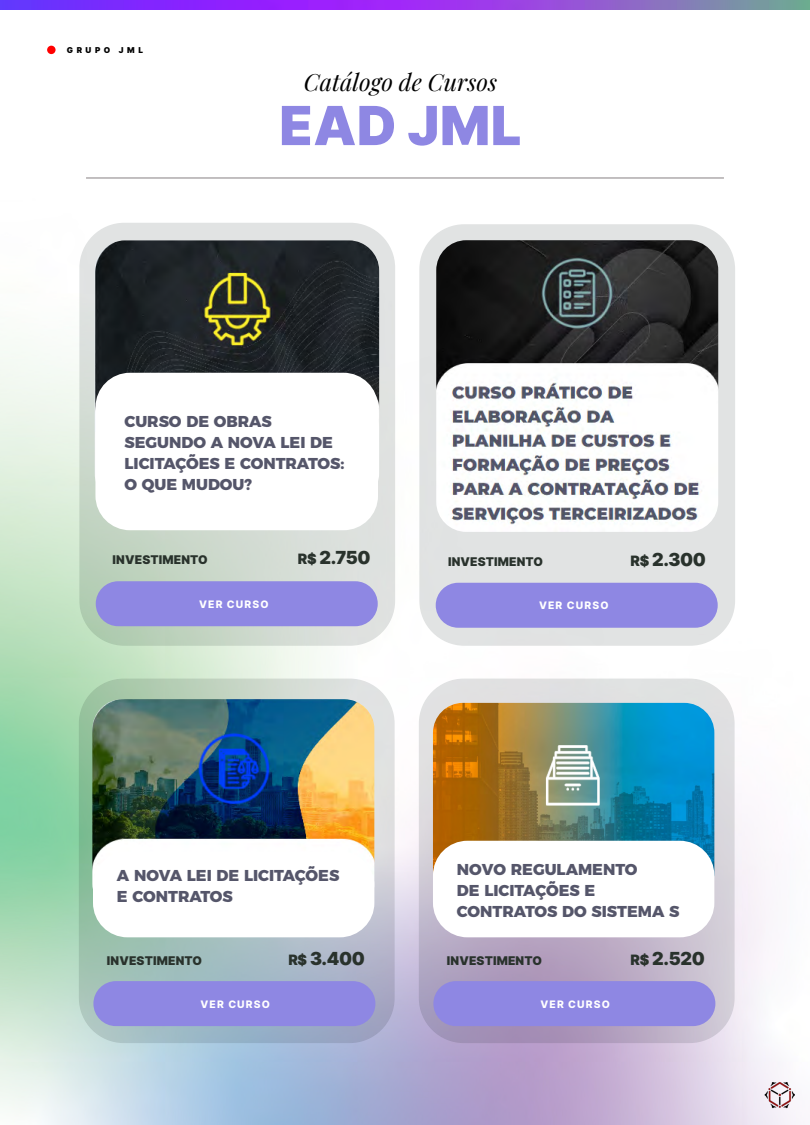
<style>
.page{position:relative;width:810px;height:1125px;background:#fff}
.page>*{position:absolute;margin:0;border:0;box-sizing:border-box;transform-origin:0 0}
.t1{font:900 53.85px "Inter";letter-spacing:.01em;color:#8e87e3}
.t2{font:italic 23.7px "Playfair Display";color:#000}
.t3{font:900 18px "Inter";letter-spacing:-.02em;color:#29322c}
.t4{font:800 15.75px/21px "Montserrat";color:#55566a}
.t5{font:900 12px "Inter";letter-spacing:.01em;color:#29322c}
.t6{font:800 10.35px "Inter";letter-spacing:.11em;color:#fff}
.t7{font:900 8.1px "Inter";letter-spacing:.435em;color:#000}
.s1{font-size:14.33px}
</style>
<div class="page">
<img style="left:0;top:9px;width:810px;height:1116px">
<div style="left:47px;top:46px;width:9px;height:8px;background:#f00;border-radius:50%"></div>
<img style="left:764px;top:1082px;width:30px;height:26px">
<img style="left:0;top:0;width:810px;height:9px">
<hr style="left:86px;top:178px;width:638px;height:1px;background:#878183">
<svg style="left:79px;top:223px;width:316px;height:423px;background:#d2dbd3"></svg>
<div style="left:96px;top:581px;width:282px;height:45px;background:#8e87e3;border-radius:22px"></div>
<img style="left:95px;top:240px;width:284px;height:263px">
<svg style="left:79px;top:679px;width:316px;height:364px;background:#aec2c1"></svg>
<svg style="left:419px;top:679px;width:316px;height:364px;background:#c7becf"></svg>
<div style="left:93px;top:981px;width:282px;height:45px;background:#8e87e3;border-radius:22px"></div>
<div style="left:433px;top:981px;width:282px;height:45px;background:#8e87e3;border-radius:22px"></div>
<img style="left:92px;top:699px;width:282px;height:215px">
<div style="left:93px;top:851px;width:281px;height:86px;background:#fff;border-radius:34px"></div>
<div style="left:95px;top:373px;width:283px;height:157px;background:#fff;border-radius:34px"></div>
<div style="left:419px;top:224px;width:316px;height:422px;background:#e1e3e3;border-radius:45px"></div>
<div style="left:436px;top:583px;width:282px;height:45px;background:#8e87e3;border-radius:22px"></div>
<img style="left:436px;top:240px;width:282px;height:292px">
<img style="left:433px;top:703px;width:281px;height:167px">
<div style="left:433px;top:841px;width:281px;height:96px;background:#fff;border-radius:35px"></div>
<img style="left:545px;top:744px;width:56px;height:62px">
<p class="t7" style="left:67px;top:44px;width:78px">GRUPO JML</p>
<h2 class="t2" style="left:304px;top:64px;width:195px">Catálogo de Cursos</h2>
<h1 class="t1" style="left:279px;top:86px;width:244px">EAD JML</h1>
<p class="t4" style="left:124px;top:410px;width:221px">CURSO DE OBRAS<br>SEGUNDO A NOVA LEI DE<br>LICITAÇÕES E CONTRATOS:<br>O QUE MUDOU?</p>
<p class="t5" style="left:113px;top:551px;width:97px">INVESTIMENTO</p>
<p class="t3" style="left:298px;top:544px;width:74px"><span class="s1">R$</span> 2.750</p>
<p class="t6" style="left:199px;top:597px;width:71px">VER CURSO</p>
<p class="t5" style="left:448px;top:552px;width:97px">INVESTIMENTO</p>
<p class="t3" style="left:630px;top:546px;width:77px"><span class="s1">R$</span> 2.300</p>
<p class="t6" style="left:539px;top:598px;width:71px">VER CURSO</p>
<p class="t4" style="left:117px;top:864px;width:224px">A NOVA LEI DE LICITAÇÕES<br>E CONTRATOS</p>
<p class="t4" style="left:457px;top:858px;width:224px">NOVO REGULAMENTO<br>DE LICITAÇÕES E<br>CONTRATOS DO SISTEMA S</p>
<p class="t5" style="left:107px;top:952px;width:97px">INVESTIMENTO</p>
<p class="t3" style="left:288px;top:945px;width:78px"><span class="s1">R$</span> 3.400</p>
<p class="t5" style="left:447px;top:952px;width:97px">INVESTIMENTO</p>
<p class="t3" style="left:631px;top:945px;width:76px"><span class="s1">R$</span> 2.520</p>
<p class="t6" style="left:200px;top:996px;width:71px">VER CURSO</p>
<p class="t6" style="left:540px;top:996px;width:71px">VER CURSO</p>
</div>
